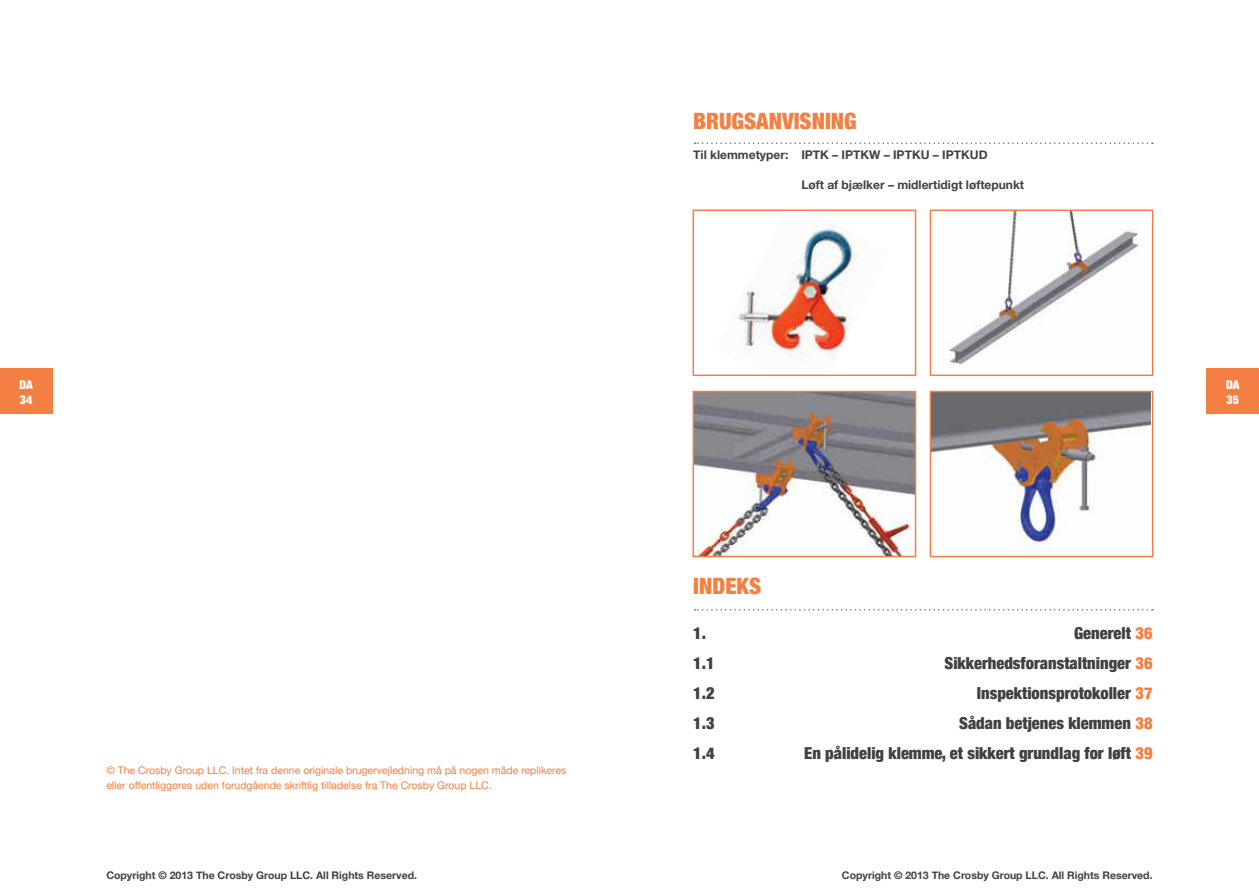
<style>
.page{position:relative;width:1259px;height:893px;background:#fff}
.page>*{position:absolute;margin:0;border:0;box-sizing:border-box;transform-origin:0 0}
.t1{font:900 condensed 22.5px "Helvetica Neue";color:#f47f43}
.t2{font:900 condensed 16.5px "Helvetica Neue";color:#414042}
.t3{font:700 12px "Helvetica Neue";color:#414042}
.t4{font:900 condensed 12px/14.4px "Helvetica Neue";color:#fff}
.t5{font:10.5px/15px "Helvetica Neue";color:#f47f43}
.t6{font:700 10.5px "Helvetica Neue";color:#414042}
.s1{color:#f47f43}
</style>
<div class="page">
<svg style="left:695px;top:143px;width:458px;height:1px"></svg>
<svg style="left:695px;top:609px;width:458px;height:2px"></svg>
<img style="left:695px;top:394px;width:218px;height:160px">
<div style="left:692px;top:391px;width:224px;height:166px;border:2px solid #f47f43"></div>
<img style="left:949px;top:213px;width:189px;height:152px">
<div style="left:929px;top:210px;width:224px;height:166px;border:2px solid #f47f43"></div>
<img style="left:932px;top:394px;width:218px;height:153px">
<div style="left:929px;top:391px;width:224px;height:166px;border:2px solid #f47f43"></div>
<img style="left:738px;top:225px;width:128px;height:134px">
<div style="left:692px;top:210px;width:224px;height:166px;border:2px solid #f47f43"></div>
<div style="left:1206px;top:368px;width:53px;height:45px;background:#f47f43"></div>
<div style="left:0;top:368px;width:52px;height:45px;background:#f47f43"></div>
<h1 class="t1" style="left:693px;top:102px;width:40px">brugsan</h1>
<h1 class="t1" style="left:782px;top:102px;width:62px">visning</h1>
<p class="t3" style="left:693px;top:144px;width:294px">Til klemmetyper: I PTK – IPTKW – IPTKU – IPTKUD</p>
<p class="t3" style="left:801px;top:174px;width:224px">Løft af bjælker – midlertidigt løftepunkt</p>
<p class="t4" style="left:20px;top:377px;width:15px">DA<br>34</p>
<p class="t5" style="left:106px;top:762px;width:462px">© The Crosby Group LLC. Intet fra denne originale brugervejledning må på nogen måde replikeres eller offentliggøres uden forudgående skriftlig tilladelse fra The Crosby Group LLC.</p>
<h1 class="t1" style="left:693px;top:567px;width:68px">indeks</h1>
<h2 class="t2" style="left:693px;top:620px;width:14px">1.</h2>
<h2 class="t2" style="left:1074px;top:620px;width:80px">Generelt <span class="s1">36</span></h2>
<h2 class="t2" style="left:693px;top:650px;width:23px">1.1</h2>
<h2 class="t2" style="left:944px;top:650px;width:210px">Sikkerhedsforanstaltninger <span class="s1">36</span></h2>
<h2 class="t2" style="left:693px;top:680px;width:23px">1.2</h2>
<h2 class="t2" style="left:977px;top:680px;width:177px">Inspektionsprotokoller <span class="s1">37</span></h2>
<h2 class="t2" style="left:693px;top:710px;width:23px">1.3</h2>
<h2 class="t2" style="left:959px;top:710px;width:195px">Sådan betjenes klemmen <span class="s1">38</span></h2>
<h2 class="t2" style="left:693px;top:740px;width:23px">1.4</h2>
<h2 class="t2" style="left:804px;top:740px;width:350px">En pålidelig klemme, et sikkert grundlag for løft <span class="s1">39</span></h2>
<p class="t6" style="left:106px;top:866px;width:312px">Copyright © 2013 The Crosby Group LLC. All Rights Reserved.</p>
<p class="t6" style="left:842px;top:866px;width:312px">Copyright © 2013 The Crosby Group LLC. All Rights Reserved.</p>
<p class="t4" style="left:1226px;top:377px;width:15px">DA<br>35</p>
</div>
